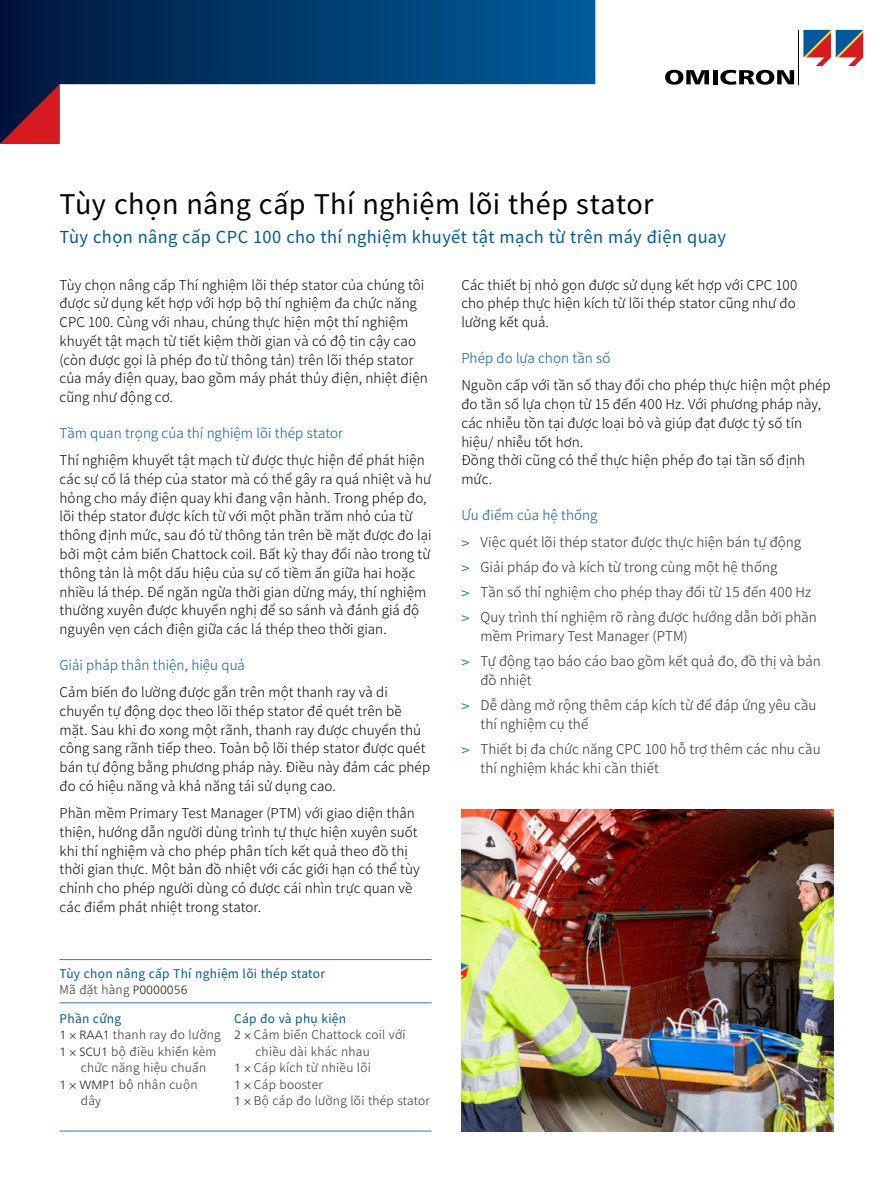
<style>
.page{position:relative;width:893px;height:1191px;background:#fff}
.page>*{position:absolute;margin:0;border:0;box-sizing:border-box;transform-origin:0 0}
.t1{font:27px "Noto Sans CJ Ksc";letter-spacing:.015em;color:#000}
.t2{font:16.5px "Noto Sans CJ Ksc";letter-spacing:.02em;color:#00599a}
.t3{font:300 13.5px/18.8px "Noto Sans CJ Ksc";letter-spacing:.005em;color:#000}
.t4{font:300 13.5px/25.2px "Noto Sans CJ Ksc";letter-spacing:.005em;color:#292829}
.t5{font:300 13.5px "Noto Sans CJ Ksc";color:#00599a}
.t6{font:300 12px "Noto Sans CJ Ksc";letter-spacing:.025em;color:#292829}
.t7{font:12px/16.5px "Noto Sans CJ Ksc";letter-spacing:.025em;color:#00599a}
.s1{font-weight:300;color:#292829}
.s2{font-family:"Frutiger Neue LTW1 G";font-weight:300;color:#292829}
.s3{font-family:"Frutiger Neue LTW1 G"}
.s4{color:#00599a}
.s5{font-family:"Frutiger Neue LTW1 G";font-size:14.25px;color:#005e9d}
</style>
<div class="page">
<img style="left:461px;top:809px;width:372px;height:322px">
<svg style="left:0;top:0;width:595px;height:85px;background:#023b6d"></svg>
<svg style="left:0;top:84px;width:60px;height:60px;background:#6b1830"></svg>
<svg style="left:665px;top:70px;width:44px;height:15px"></svg>
<div style="left:712px;top:70px;width:5px;height:14px;background:#000"></div>
<svg style="left:720px;top:70px;width:74px;height:15px"></svg>
<hr style="left:799px;top:30px;width:1px;height:54px;background:#000">
<svg style="left:803px;top:30px;width:60px;height:36px"></svg>
<hr style="left:60px;top:959px;width:372px;height:1px;background:#00599a">
<hr style="left:60px;top:1002px;width:372px;height:1px;background:#00599a">
<hr style="left:60px;top:1130px;width:372px;height:1px;background:#00599a">
<h1 class="t1" style="left:60px;top:188px;width:596px">Tùy chọn nâng cấp Thí nghiệm lõi thép stator</h1>
<p class="t2" style="left:60px;top:228px;width:668px">Tùy chọn nâng cấp CPC 100 cho thí nghiệm khuyết tật mạch từ trên máy điện quay</p>
<p class="t3" style="left:60px;top:275px;width:370px">Tùy chọn nâng cấp Thí nghiệm lõi thép stator của chúng tôi được sử dụng kết hợp với hợp bộ thí nghiệm đa chức năng CPC 100. Cùng với nhau, chúng thực hiện một thí nghiệm khuyết tật mạch từ tiết kiệm thời gian và có độ tin cậy cao (còn được gọi là phép đo từ thông tản) trên lõi thép stator của máy điện quay, bao gồm máy phát thủy điện, nhiệt điện cũng như động cơ.</p>
<p class="t5" style="left:60px;top:425px;width:285px">Tầm quan trọng của thí nghiệm lõi thép stator</p>
<p class="t3" style="left:60px;top:451px;width:374px">Thí nghiệm khuyết tật mạch từ được thực hiện để phát hiện các sự cố lá thép của stator mà có thể gây ra quá nhiệt và hư hỏng cho máy điện quay khi đang vận hành. Trong phép đo, lõi thép stator được kích từ với một phần trăm nhỏ của từ thông định mức, sau đó từ thông tản trên bề mặt được đo lại bởi một cảm biến Chattock coil. Bất kỳ thay đổi nào trong từ thông tản là một dấu hiệu của sự cố tiềm ẩn giữa hai hoặc nhiều lá thép. Để ngăn ngừa thời gian dừng máy, thí nghiệm thường xuyên được khuyến nghị để so sánh và đánh giá độ nguyên vẹn cách điện giữa các lá thép theo thời gian.</p>
<p class="t5" style="left:60px;top:657px;width:187px">Giải pháp thân thiện, hiệu quả</p>
<p class="t3" style="left:60px;top:683px;width:372px">Cảm biến đo lường được gắn trên một thanh ray và di chuyển tự động dọc theo lõi thép stator để quét trên bề mặt. Sau khi đo xong một rãnh, thanh ray được chuyển thủ công sang rãnh tiếp theo. Toàn bộ lõi thép stator được quét bán tự động bằng phương pháp này. Điều này đảm các phép đo có hiệu năng và khả năng tái sử dụng cao.</p>
<p class="t3" style="left:60px;top:804px;width:362px">Phần mềm Primary Test Manager (PTM) với giao diện thân thiện, hướng dẫn người dùng trình tự thực hiện xuyên suốt khi thí nghiệm và cho phép phân tích kết quả theo đồ thị thời gian thực. Một bản đồ nhiệt với các giới hạn có thể tùy chỉnh cho phép người dùng có được cái nhìn trực quan về các điểm phát nhiệt trong stator.</p>
<p class="t7" style="left:60px;top:965px;width:267px">Tùy chọn nâng cấp Thí nghiệm lõi thép stator<br><span class="s1">Mã đặt hàng</span> <span class="s2">P0000056</span></p>
<p class="t7" style="left:234px;top:1010px;width:114px">Cáp đo và phụ kiện</p>
<p class="t6" style="left:234px;top:1028px;width:173px"><span class="s3">2 ×</span> Cảm biến Chattock coil với</p>
<p class="t6" style="left:255px;top:1044px;width:116px">chiều dài khác nhau</p>
<p class="t6" style="left:234px;top:1061px;width:138px"><span class="s3">1 ×</span> Cáp kích từ nhiều lõi</p>
<p class="t6" style="left:234px;top:1077px;width:90px"><span class="s3">1 ×</span> Cáp booster</p>
<p class="t6" style="left:234px;top:1094px;width:197px"><span class="s3">1 ×</span> Bộ cáp đo lường lõi thép stator</p>
<p class="t7" style="left:60px;top:1010px;width:63px">Phần cứng</p>
<p class="t6" style="left:60px;top:1028px;width:163px"><span class="s3">1 × RAA1</span> thanh ray đo lường</p>
<p class="t6" style="left:60px;top:1044px;width:158px"><span class="s3">1 × SCU1</span> bộ điều khiển kèm</p>
<p class="t6" style="left:81px;top:1061px;width:127px">chức năng hiệu chuẩn</p>
<p class="t6" style="left:60px;top:1077px;width:140px"><span class="s3">1 × WMP1</span> bộ nhân cuộn</p>
<p class="t6" style="left:81px;top:1094px;width:22px">dây</p>
<p class="t3" style="left:461px;top:276px;width:338px">Các thiết bị nhỏ gọn được sử dụng kết hợp với CPC 100 cho phép thực hiện kích từ lõi thép stator cũng như đo lường kết quả.</p>
<p class="t5" style="left:461px;top:350px;width:151px">Phép đo lựa chọn tần số</p>
<p class="t3" style="left:461px;top:376px;width:371px">Nguồn cấp với tần số thay đổi cho phép thực hiện một phép đo tần số lựa chọn từ 15 đến 400 Hz. Với phương pháp này, các nhiễu tồn tại được loại bỏ và giúp đạt được tỷ số tín hiệu/ nhiễu tốt hơn.<br>Đồng thời cũng có thể thực hiện phép đo tại tần số định mức.</p>
<p class="t4" style="left:461px;top:501px;width:341px;line-height:27.2px"><span class="s4">Ưu điểm của hệ thống<br></span><span class="s5">&gt;</span> Việc quét lõi thép stator được thực hiện bán tự động</p>
<p class="t4" style="left:461px;top:555px;width:357px"><span class="s5">&gt;</span> Giải pháp đo và kích từ trong cùng một hệ thống<br><span class="s5">&gt;</span> Tần số thí nghiệm cho phép thay đổi từ 15 đến 400 Hz <span class="s5">&gt;</span> Quy trình thí nghiệm rõ ràng được hướng dẫn bởi phần</p>
<p class="t4" style="left:461px;top:624px;width:361px;text-indent:19px">mềm Primary Test Manager (PTM)<br><span class="s5">&gt;</span> Tự động tạo báo cáo bao gồm kết quả đo, đồ thị và bản</p>
<p class="t4" style="left:461px;top:668px;width:357px;text-indent:19px">đồ nhiệt<br><span class="s5">&gt;</span> Dễ dàng mở rộng thêm cáp kích từ để đáp ứng yêu cầu</p>
<p class="t4" style="left:461px;top:711px;width:361px;text-indent:19px">thí nghiệm cụ thể<br><span class="s5">&gt;</span> Thiết bị đa chức năng CPC 100 hỗ trợ thêm các nhu cầu</p>
<p class="t4" style="left:480px;top:755px;width:180px">thí nghiệm khác khi cần thiết</p>
</div>
